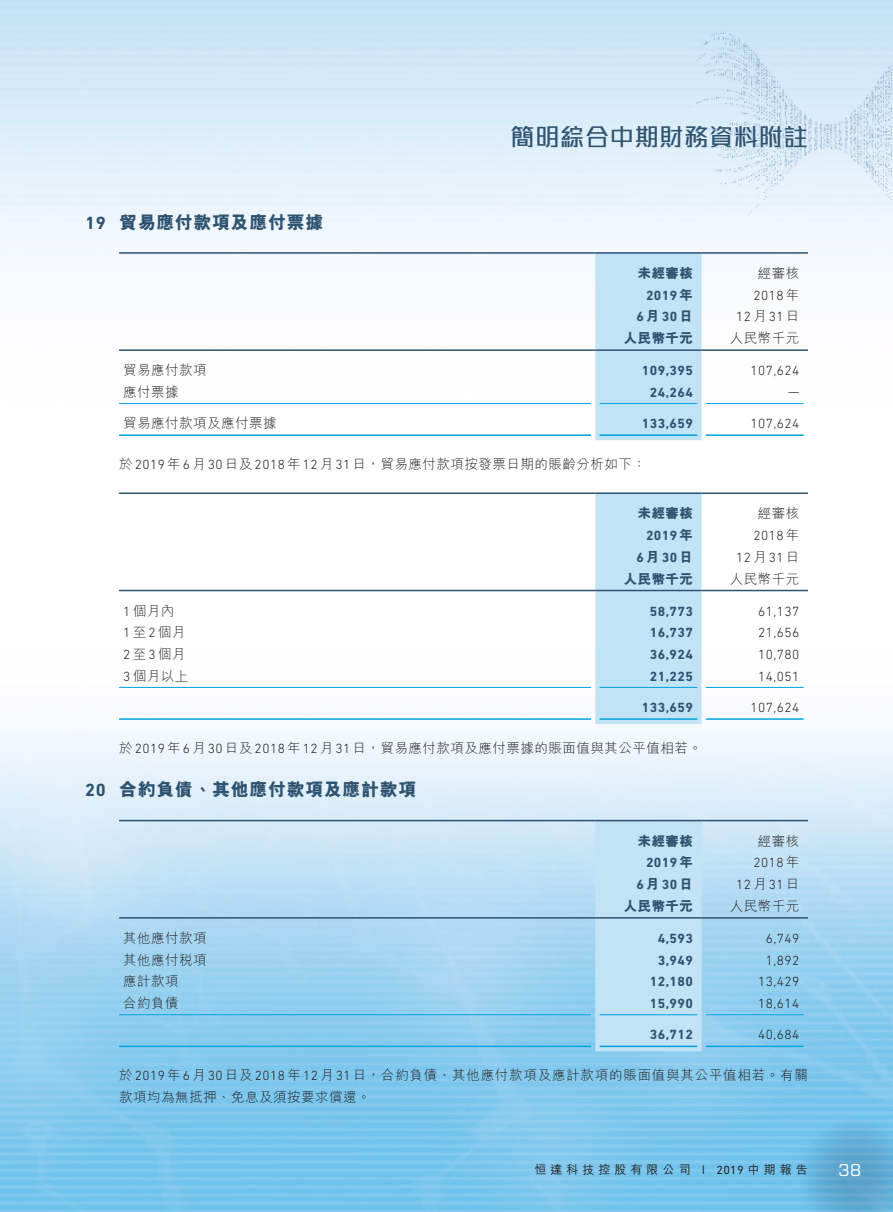
<style>
.page{position:relative;width:893px;height:1212px;background:#fff}
.page>*{position:absolute;margin:0;border:0;box-sizing:border-box;transform-origin:0 0}
.t1{font:500 24px "M Stiff Hei HK";letter-spacing:.035em;color:#2e5370}
._3__標題{font:800 18px "M Hei HK";letter-spacing:.035em;color:#2e5370}
._3__標題-2{font:700 18px "DIN Next LT Pro";color:#2e5370}
.t2{font:16.5px "Eurostile LT Pro";color:#fff}
._1__內文{font:300 13.5px "M Hei HK";letter-spacing:.035em;color:#231f20}
._1__內文-2{font:700 13.5px "DIN Next LT Pro";letter-spacing:.035em;color:#2e5370}
._1__內文-3{font:300 13.5px "DIN Next LT Pro";letter-spacing:.035em;color:#231f20}
._1__內文-4{font:300 13.5px/21.8px "M Hei HK";letter-spacing:.055em;color:#231f20}
._1__內文-5{font:800 13.5px "M Hei HK";letter-spacing:.035em;color:#2e5370}
.t3{font:500 12px "M Hei HK";letter-spacing:.335em;color:#231f20}
.t4{font:12px "DIN Next LT Pro";color:#231f20}
.t5{font:500 8.4px "M Hei HK";color:#231f20;scale:1.43 1}
.s1{font-family:"M Hei HK";font-weight:800}
.s2{font-family:"M Hei HK"}
.s3{font-family:"DIN Next LT Pro"}
.s4{font-family:"M Hei HK";font-weight:500}
</style>
<div class="page">
<img style="left:1px;top:0;width:892px;height:1212px">
<svg style="left:798px;top:1119px;width:95px;height:93px;background:#67b2da"></svg>
<img style="left:689px;top:0;width:204px;height:306px">
<div style="left:595px;top:254px;width:107px;height:186px;background:#c2e2f6"></div>
<hr style="left:119px;top:252px;width:476px;height:2px;background:#2e5370">
<hr style="left:595px;top:252px;width:107px;height:2px;background:#2e5370">
<hr style="left:702px;top:252px;width:106px;height:2px;background:#2e5370">
<hr style="left:119px;top:349px;width:476px;height:2px;background:#2e5370">
<hr style="left:595px;top:349px;width:107px;height:2px;background:#2e5370">
<hr style="left:702px;top:349px;width:106px;height:2px;background:#2e5370">
<hr style="left:119px;top:403px;width:472px;height:1px;background:#00a2df">
<hr style="left:600px;top:403px;width:97px;height:1px;background:#00a2df">
<hr style="left:706px;top:403px;width:98px;height:1px;background:#00a2df">
<hr style="left:119px;top:434px;width:472px;height:2px;background:#00a2df">
<hr style="left:600px;top:434px;width:97px;height:2px;background:#00a2df">
<hr style="left:706px;top:434px;width:98px;height:2px;background:#00a2df">
<div style="left:595px;top:494px;width:107px;height:230px;background:#c2e2f6"></div>
<hr style="left:119px;top:492px;width:476px;height:2px;background:#2e5370">
<hr style="left:595px;top:492px;width:107px;height:2px;background:#2e5370">
<hr style="left:702px;top:492px;width:106px;height:2px;background:#2e5370">
<hr style="left:119px;top:590px;width:476px;height:1px;background:#2e5370">
<hr style="left:595px;top:590px;width:107px;height:1px;background:#2e5370">
<hr style="left:702px;top:590px;width:106px;height:1px;background:#2e5370">
<hr style="left:119px;top:687px;width:472px;height:1px;background:#00a2df">
<hr style="left:600px;top:687px;width:97px;height:1px;background:#00a2df">
<hr style="left:706px;top:687px;width:98px;height:1px;background:#00a2df">
<hr style="left:119px;top:718px;width:472px;height:2px;background:#00a2df">
<hr style="left:600px;top:718px;width:97px;height:2px;background:#00a2df">
<hr style="left:706px;top:718px;width:98px;height:2px;background:#00a2df">
<div style="left:595px;top:821px;width:107px;height:230px;background:#c2e2f6"></div>
<hr style="left:119px;top:820px;width:476px;height:1px;background:#2e5370">
<hr style="left:595px;top:820px;width:107px;height:1px;background:#2e5370">
<hr style="left:702px;top:820px;width:106px;height:1px;background:#2e5370">
<hr style="left:119px;top:917px;width:476px;height:1px;background:#2e5370">
<hr style="left:595px;top:917px;width:107px;height:1px;background:#2e5370">
<hr style="left:702px;top:917px;width:106px;height:1px;background:#2e5370">
<hr style="left:119px;top:1014px;width:472px;height:1px;background:#00a2df">
<hr style="left:600px;top:1014px;width:97px;height:1px;background:#00a2df">
<hr style="left:706px;top:1014px;width:98px;height:1px;background:#00a2df">
<hr style="left:119px;top:1045px;width:472px;height:2px;background:#00a2df">
<hr style="left:600px;top:1045px;width:97px;height:2px;background:#00a2df">
<hr style="left:706px;top:1045px;width:98px;height:2px;background:#00a2df">
<h1 class="t1" style="left:510px;top:125px;width:299px">簡明綜合中期財務資料附註</h1>
<p class="_3__標題-2" style="left:85px;top:212px;width:22px">19</p>
<p class="_3__標題-2" style="left:85px;top:780px;width:22px">20</p>
<p class="_3__標題" style="left:119px;top:213px;width:206px">貿易應付款項及應付票據</p>
<p class="_1__內文-5" style="left:638px;top:266px;width:57px">未經審核</p>
<p class="_1__內文-2" style="left:646px;top:287px;width:49px">2019<span class="s1">年</span></p>
<p class="_1__內文-2" style="left:637px;top:309px;width:58px">6<span class="s1">月</span>30<span class="s1">日</span></p>
<p class="_1__內文-5" style="left:624px;top:331px;width:71px">人民幣千元</p>
<p class="_1__內文" style="left:758px;top:266px;width:43px">經審核</p>
<p class="_1__內文-3" style="left:753px;top:287px;width:47px">2018<span class="s2">年</span></p>
<p class="_1__內文-3" style="left:736px;top:309px;width:65px">12<span class="s2">月</span>31<span class="s2">日</span></p>
<p class="_1__內文" style="left:730px;top:331px;width:71px">人民幣千元</p>
<p class="_1__內文" style="left:123px;top:363px;width:85px">貿易應付款項</p>
<p class="_1__內文-2" style="left:642px;top:363px;width:53px">109,395</p>
<p class="_1__內文-3" style="left:750px;top:363px;width:50px">107,624</p>
<p class="_1__內文" style="left:123px;top:385px;width:57px">應付票據</p>
<p class="_1__內文-2" style="left:650px;top:384px;width:45px">24,264</p>
<p class="_1__內文-3" style="left:788px;top:384px;width:13px">—</p>
<p class="_1__內文" style="left:123px;top:416px;width:155px">貿易應付款項及應付票據</p>
<p class="_1__內文" style="left:119px;top:457px;width:528px">於<span class="s3">2019</span>年<span class="s3">6</span>月<span class="s3">30</span>日及<span class="s3">2018</span>年<span class="s3">12</span>月<span class="s3">31</span>日，貿易應付款項按發票日期的賬齡分析如下：</p>
<p class="_1__內文-2" style="left:642px;top:416px;width:53px">133,659</p>
<p class="_1__內文-3" style="left:750px;top:416px;width:50px">107,624</p>
<p class="_1__內文-5" style="left:638px;top:506px;width:57px">未經審核</p>
<p class="_1__內文-2" style="left:646px;top:527px;width:49px">2019<span class="s1">年</span></p>
<p class="_1__內文-2" style="left:637px;top:549px;width:58px">6<span class="s1">月</span>30<span class="s1">日</span></p>
<p class="_1__內文-5" style="left:624px;top:572px;width:71px">人民幣千元</p>
<p class="_1__內文" style="left:758px;top:506px;width:43px">經審核</p>
<p class="_1__內文-3" style="left:753px;top:528px;width:47px">2018<span class="s2">年</span></p>
<p class="_1__內文-3" style="left:736px;top:549px;width:65px">12<span class="s2">月</span>31<span class="s2">日</span></p>
<p class="_1__內文" style="left:730px;top:572px;width:71px">人民幣千元</p>
<p class="_1__內文" style="left:123px;top:604px;width:52px"><span class="s3">1</span>個月內</p>
<p class="_1__內文-2" style="left:650px;top:603px;width:45px">58,773</p>
<p class="_1__內文-3" style="left:758px;top:603px;width:43px">61,137</p>
<p class="_1__內文" style="left:123px;top:625px;width:63px"><span class="s3">1</span>至<span class="s3">2</span>個月</p>
<p class="_1__內文-2" style="left:650px;top:625px;width:45px">16,737</p>
<p class="_1__內文-3" style="left:758px;top:625px;width:43px">21,656</p>
<p class="_1__內文" style="left:123px;top:647px;width:63px"><span class="s3">2</span>至<span class="s3">3</span>個月</p>
<p class="_1__內文-2" style="left:650px;top:646px;width:45px">36,924</p>
<p class="_1__內文-3" style="left:758px;top:647px;width:43px">10,780</p>
<p class="_1__內文" style="left:123px;top:669px;width:66px"><span class="s3">3</span>個月以上</p>
<p class="_1__內文-2" style="left:650px;top:668px;width:45px">21,225</p>
<p class="_1__內文-3" style="left:758px;top:668px;width:43px">14,051</p>
<p class="_1__內文-2" style="left:642px;top:699px;width:53px">133,659</p>
<p class="_1__內文" style="left:119px;top:741px;width:584px">於<span class="s3">2019</span>年<span class="s3">6</span>月<span class="s3">30</span>日及<span class="s3">2018</span>年<span class="s3">12</span>月<span class="s3">31</span>日，貿易應付款項及應付票據的賬面值與其公平值相若。</p>
<p class="_3__標題" style="left:119px;top:781px;width:299px">合約負債、其他應付款項及應計款項</p>
<p class="_1__內文-3" style="left:750px;top:700px;width:50px">107,624</p>
<p class="_1__內文-5" style="left:638px;top:834px;width:57px">未經審核</p>
<p class="_1__內文-2" style="left:646px;top:855px;width:49px">2019<span class="s1">年</span></p>
<p class="_1__內文-2" style="left:637px;top:877px;width:58px">6<span class="s1">月</span>30<span class="s1">日</span></p>
<p class="_1__內文-5" style="left:624px;top:899px;width:71px">人民幣千元</p>
<p class="_1__內文" style="left:758px;top:834px;width:43px">經審核</p>
<p class="_1__內文-3" style="left:753px;top:855px;width:47px">2018<span class="s2">年</span></p>
<p class="_1__內文-3" style="left:736px;top:877px;width:65px">12<span class="s2">月</span>31<span class="s2">日</span></p>
<p class="_1__內文" style="left:730px;top:899px;width:71px">人民幣千元</p>
<p class="_1__內文" style="left:123px;top:931px;width:85px">其他應付款項</p>
<p class="_1__內文-2" style="left:658px;top:930px;width:37px">4,593</p>
<p class="_1__內文-3" style="left:766px;top:930px;width:35px">6,749</p>
<p class="_1__內文" style="left:123px;top:953px;width:85px">其他應付稅項</p>
<p class="_1__內文-2" style="left:658px;top:952px;width:37px">3,949</p>
<p class="_1__內文-3" style="left:766px;top:952px;width:35px">1,892</p>
<p class="_1__內文" style="left:123px;top:974px;width:57px">應計款項</p>
<p class="_1__內文-2" style="left:650px;top:974px;width:45px">12,180</p>
<p class="_1__內文-3" style="left:758px;top:974px;width:43px">13,429</p>
<p class="_1__內文" style="left:123px;top:996px;width:57px">合約負債</p>
<p class="_1__內文-2" style="left:650px;top:996px;width:45px">15,990</p>
<p class="_1__內文-3" style="left:758px;top:996px;width:43px">18,614</p>
<p class="_1__內文-2" style="left:650px;top:1027px;width:45px">36,712</p>
<p class="_1__內文-4" style="left:119px;top:1064px;width:690px">於<span class="s3">2019</span>年<span class="s3">6</span>月<span class="s3">30</span>日及<span class="s3">2018</span>年<span class="s3">12</span>月<span class="s3">31</span>日，合約負債、其他應付款項及應計款項的賬面值與其公平值相若。有關款項均為無抵押、免息及須按要求償還。</p>
<p class="_1__內文-3" style="left:758px;top:1027px;width:43px">40,684</p>
<p class="t3" style="left:534px;top:1161px;width:158px">恒達科技控股有限公司</p>
<p class="t5" style="left:697px;top:1164px;width:10px">｜</p>
<p class="t4" style="left:716px;top:1163px;width:93px">2019<span class="s4">中期報告</span></p>
<p class="t2" style="left:838px;top:1160px;width:24px">38</p>
</div>
